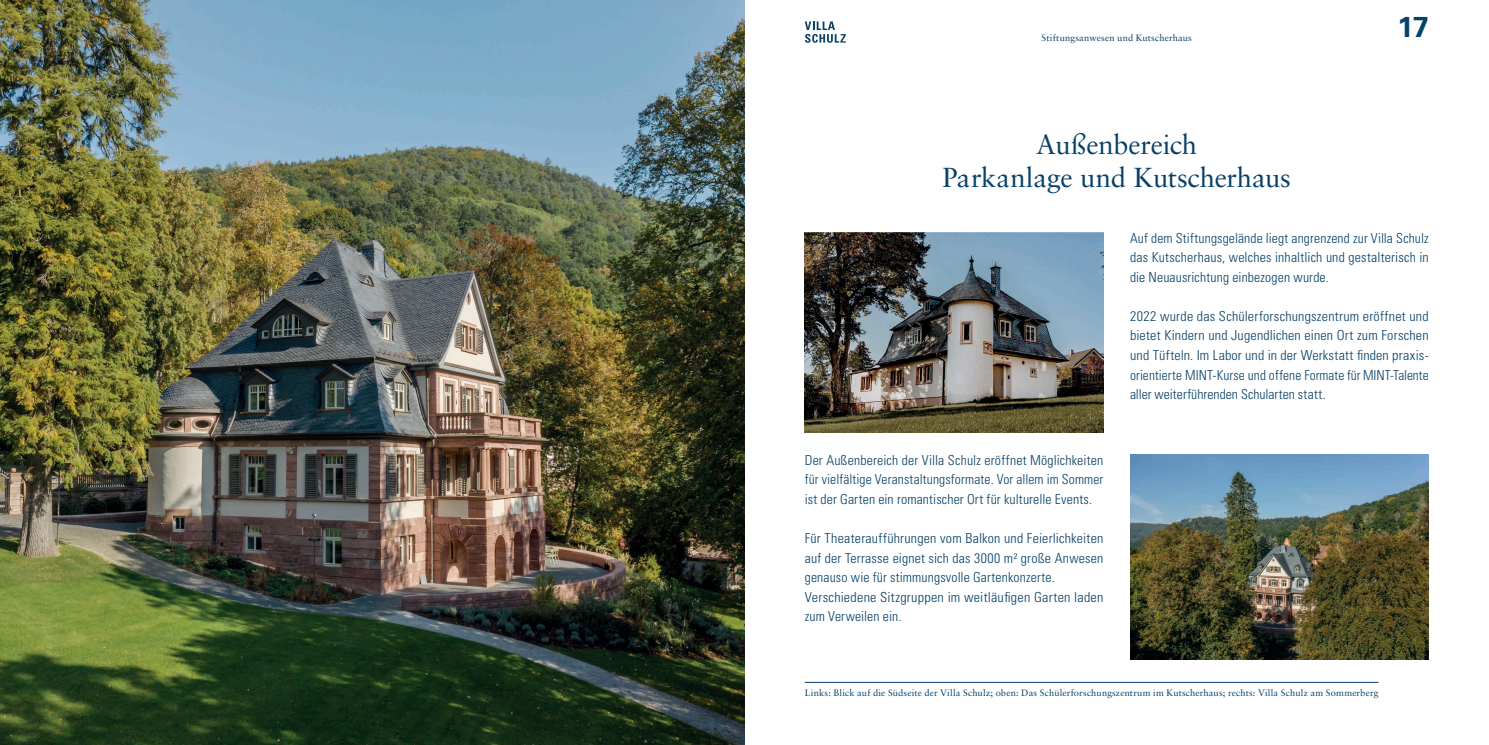
<style>
.page{position:relative;width:1489px;height:745px;background:#fff}
.page>*{position:absolute;margin:0;border:0;box-sizing:border-box;transform-origin:0 0}
.t1{font:700 28.75px "Univers LT Std";color:#084168}
.t2{font:27.5px/32.5px "Sabon LT Std";letter-spacing:-.01em;color:#084168;text-align:center}
.t3{font:300 condensed 13.75px/19.5px "Univers LT Std";letter-spacing:.01em;color:#084168;text-align:justify}
.t4{font:9.38px "Sabon LT Std";letter-spacing:.02em;color:#084168}
</style>
<div class="page">
<hr style="left:804px;top:681px;width:574px;height:1px;background:#084168">
<svg style="left:804px;top:21px;width:41px;height:22px"></svg>
<img style="left:1130px;top:454px;width:298px;height:205px">
<img style="left:804px;top:233px;width:299px;height:199px">
<img style="left:0;top:0;width:744px;height:744px">
<p class="t4" style="left:1041px;top:32px;width:152px">Stiftungsanwesen und Kutscherhaus</p>
<h1 class="t1" style="left:1397px;top:10px;width:33px">17</h1>
<h2 class="t2" style="left:942px;top:128px;width:350px">Außenbereich<br>Parkanlage und Kutscherhaus</h2>
<p class="t3" style="left:1129px;top:228px;width:300px">Auf dem Stiftungsgelände liegt angrenzend zur Villa Schulz das Kutscherhaus, welches inhaltlich und gestalterisch in die Neuausrichtung einbezogen wurde.</p>
<p class="t3" style="left:1129px;top:306px;width:300px">2022 wurde das Schülerforschungszentrum eröffnet und bietet Kindern und Jugendlichen einen Ort zum Forschen und Tüfteln. Im Labor und in der Werkstatt finden praxis&shy;orientierte MINT-Kurse und offene Formate für MINT-Talente aller weiterführenden Schularten statt.</p>
<p class="t3" style="left:804px;top:450px;width:300px">Der Außenbereich der Villa Schulz eröffnet Möglichkeiten für vielfältige Veranstaltungsformate. Vor allem im Sommer ist der Garten ein romantischer Ort für kulturelle Events.</p>
<p class="t3" style="left:804px;top:528px;width:300px;text-align:left">Für Theateraufführungen vom Balkon und Feierlichkeiten auf der Terrasse eignet sich das 3000 m² große Anwesen genauso wie für stimmungsvolle Gartenkonzerte.<br>Verschiedene Sitzgruppen im weitläufigen Garten laden zum Verweilen ein.</p>
<p class="t4" style="left:804px;top:686px;width:575px">Links: Blick auf die Südseite der Villa Schulz; oben: Das Schülerforschungszentrum im Kutscherhaus; rechts: Villa Schulz am Sommerberg</p>
</div>
